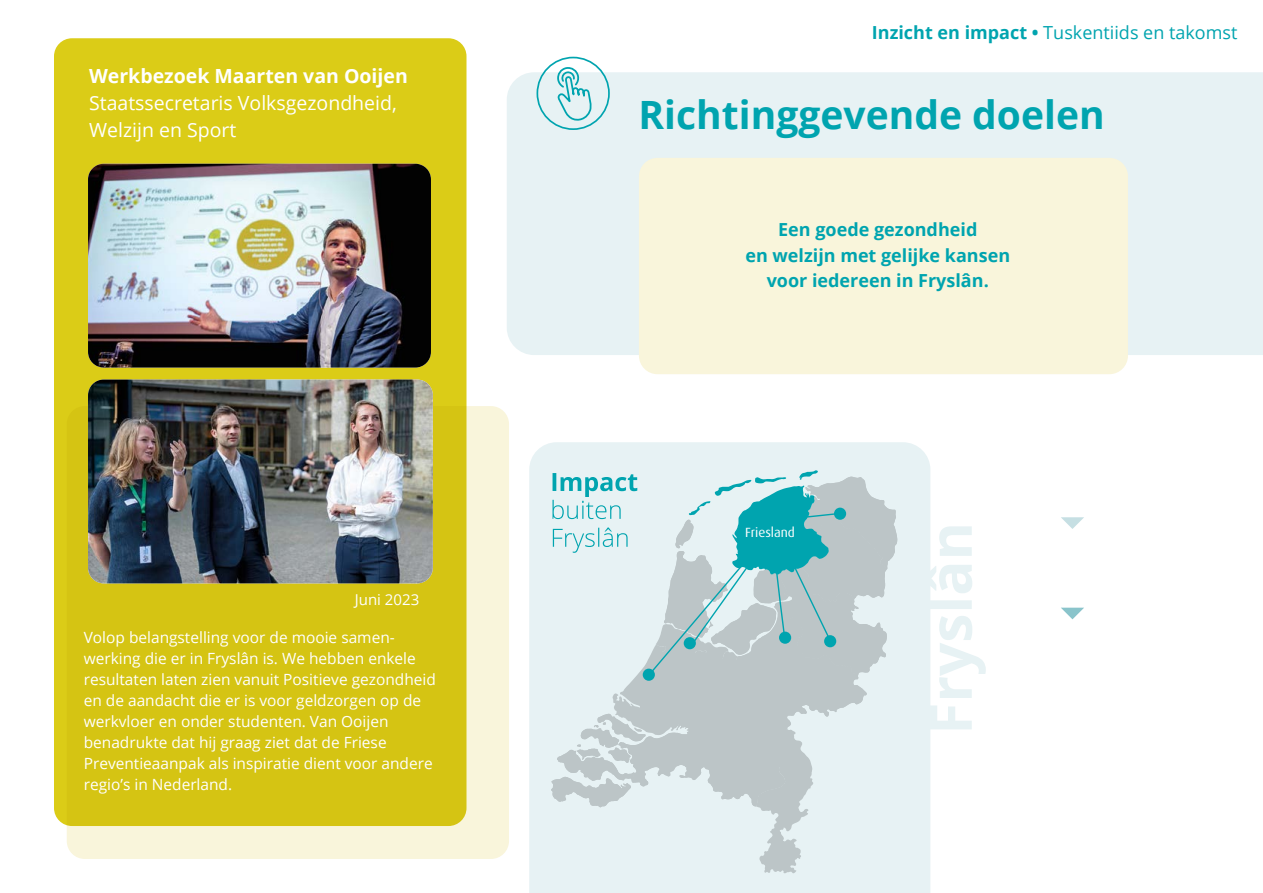
<style>
.page{position:relative;width:1263px;height:893px;background:#fff}
.page>*{position:absolute;margin:0;border:0;box-sizing:border-box;transform-origin:0 0}
.t1{font:700 39px "Open Sans";color:#00a4af}
.t2{font:19.5px/27px "Open Sans";color:#fff}
.t3{font:700 19.5px "Open Sans";color:#fff}
.t4{font:700 18px/25.5px "Open Sans";color:#00a4af;text-align:center}
.t5{font:18px "Open Sans";color:#00a4af}
.t6{font:15.45px/21px "Open Sans";color:#fff}
.t7{font:15px "Open Sans";color:#fff}
.t8{font:13.35px "Dax Pro";color:#fff}
.s1{font-weight:700}
</style>
<div class="page">
<svg style="left:1061px;top:517px;width:23px;height:12px"></svg>
<svg style="left:1061px;top:608px;width:23px;height:11px"></svg>
<div style="left:507px;top:72px;width:756px;height:283px;background:#e7f2f4"></div>
<div style="left:639px;top:158px;width:489px;height:216px;background:#f9f5db;border-radius:19px"></div>
<div style="left:529px;top:442px;width:401px;height:451px;background:#e7f2f4"></div>
<div style="left:67px;top:406px;width:442px;height:453px;background:#f9f5db;border-radius:18px"></div>
<div style="left:54px;top:38px;width:412px;height:788px;background:#d5c413;border-radius:18px"></div>
<svg style="left:551px;top:470px;width:346px;height:403px;background:#c8dcde"></svg>
<svg style="left:927px;top:526px;width:59px;height:203px"></svg>
<img style="left:88px;top:164px;width:343px;height:204px">
<img style="left:88px;top:380px;width:345px;height:203px">
<svg style="left:555px;top:67px;width:37px;height:57px;background:#bae3e6"></svg>
<div style="left:536px;top:57px;width:74px;height:73px;border:2px solid #00a4af;border-radius:50%"></div>
<p class="t3" style="left:89px;top:62px;width:320px">Werkbezoek Maarten van Ooijen</p>
<p class="t2" style="left:89px;top:89px;width:309px">Staatssecretaris Volksgezondheid,<br>Welzijn en Sport</p>
<p class="t7" style="left:355px;top:589px;width:66px">Juni 2023</p>
<p class="t6" style="left:84px;top:626px;width:312px">Volop belangstelling voor de mooie samen-</p>
<p class="t6" style="left:84px;top:647px;width:354px">werking die er in Fryslân is. We hebben enkele resultaten laten zien vanuit Positieve gezondheid en de aandacht die er is voor geldzorgen op de werkvloer en onder studenten. Van Ooijen benadrukte dat hij graag ziet dat de Friese Preventieaanpak als inspiratie dient voor andere regio’s in Nederland.</p>
<p class="t5" style="left:872px;top:20px;width:367px"><span class="s1">Inzicht en impact •</span> Tuskentiids en takomst</p>
<p class="t1" style="left:639px;top:87px;width:468px">Richtinggevende doelen</p>
<p class="t4" style="left:778px;top:217px;width:201px">Een goede gezondheid</p>
<p class="t4" style="left:745px;top:242px;width:266px">en welzijn met gelijke kansen voor iedereen in Fryslân.</p>
<p class="t8" style="left:745px;top:524px;width:51px">Friesland</p>
</div>
